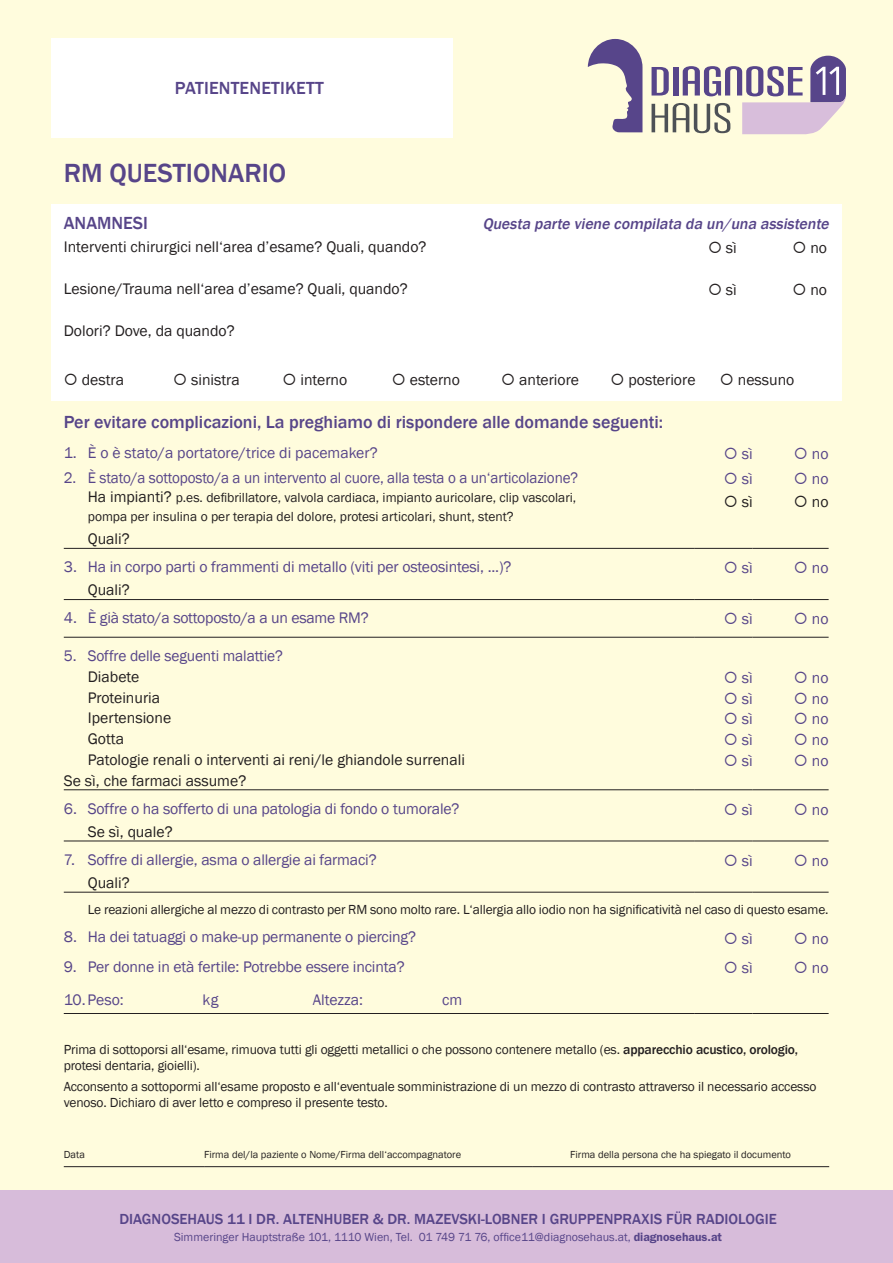
<style>
.page{position:relative;width:893px;height:1263px;background:#fffcdd}
.page>*{position:absolute;margin:0;border:0;box-sizing:border-box;transform-origin:0 0}
.t1{font:500 27px "Franklin Gothic";color:#574589}
.t2{font:500 18px "Franklin Gothic";color:#574589}
.t3{font:15.75px "Franklin Gothic";letter-spacing:-.01em;color:#574589}
.t4{font:15.75px "Franklin Gothic";color:#231f20}
.t5{font:15.75px "Franklin Gothic";letter-spacing:-.01em;color:#574589;scale:.96 1}
.t6{font:italic 500 15.75px "Franklin Gothic";color:#574589}
.t7{font:500 15px "Franklin Gothic";color:#574589}
.t8{font:13.5px/16.2px "Franklin Gothic";letter-spacing:-.01em;color:#231f20}
.t9{font:12px "Franklin Gothic";color:#574589}
.t10{font:10.5px "Franklin Gothic";color:#231f20}
.s1{font-size:15.75px}
.s2{font-weight:500}
.s3{font-family:"ITC Franklin Gothic Std";font-weight:600}
</style>
<div class="page">
<div style="left:0;top:1191px;width:893px;height:72px;background:#d7bcda"></div>
<svg style="left:588px;top:39px;width:54px;height:93px"></svg>
<svg style="left:652px;top:56px;width:194px;height:78px"></svg>
<div style="left:51px;top:204px;width:791px;height:197px;background:#fff"></div>
<hr style="left:64px;top:548px;width:631px;height:1px;background:#231f20">
<hr style="left:695px;top:548px;width:58px;height:1px;background:#231f20">
<hr style="left:753px;top:548px;width:76px;height:1px;background:#231f20">
<hr style="left:695px;top:599px;width:58px;height:1px;background:#231f20">
<hr style="left:753px;top:599px;width:76px;height:1px;background:#231f20">
<hr style="left:64px;top:841px;width:631px;height:1px;background:#231f20">
<hr style="left:695px;top:841px;width:58px;height:1px;background:#231f20">
<hr style="left:753px;top:841px;width:76px;height:1px;background:#231f20">
<hr style="left:64px;top:1013px;width:631px;height:1px;background:#231f20">
<hr style="left:695px;top:1013px;width:58px;height:1px;background:#231f20">
<hr style="left:753px;top:1013px;width:76px;height:1px;background:#231f20">
<hr style="left:64px;top:892px;width:631px;height:1px;background:#231f20">
<hr style="left:695px;top:892px;width:58px;height:1px;background:#231f20">
<hr style="left:753px;top:892px;width:76px;height:1px;background:#231f20">
<hr style="left:64px;top:599px;width:631px;height:1px;background:#231f20">
<hr style="left:64px;top:637px;width:631px;height:1px;background:#231f20">
<hr style="left:695px;top:637px;width:58px;height:1px;background:#231f20">
<hr style="left:753px;top:637px;width:76px;height:1px;background:#231f20">
<hr style="left:64px;top:789px;width:631px;height:1px;background:#231f20">
<hr style="left:695px;top:789px;width:58px;height:1px;background:#231f20">
<hr style="left:753px;top:789px;width:76px;height:1px;background:#231f20">
<div style="left:51px;top:38px;width:402px;height:100px;background:#fff"></div>
<hr style="left:64px;top:1166px;width:140px;height:1px;background:#231f20">
<hr style="left:204px;top:1166px;width:328px;height:1px;background:#231f20">
<hr style="left:532px;top:1166px;width:297px;height:1px;background:#231f20">
<h2 class="t2" style="left:175px;top:76px;width:150px">PATIENTENETIKETT</h2>
<h1 class="t1" style="left:64px;top:156px;width:224px">RM QUESTIONARIO</h1>
<h2 class="t2" style="left:64px;top:212px;width:86px">ANAMNESI</h2>
<p class="t6" style="left:483px;top:214px;width:351px">Questa parte viene compilata da un/una assistente</p>
<p class="t4" style="left:64px;top:237px;width:364px">Interventi chirurgici nell‘area d’esame? Quali, quando?</p>
<p class="t4" style="left:708px;top:238px;width:30px">○ sì</p>
<p class="t4" style="left:792px;top:238px;width:36px">○ no</p>
<p class="t4" style="left:64px;top:279px;width:345px">Lesione/Trauma nell‘area d’esame? Quali, quando?</p>
<p class="t4" style="left:708px;top:280px;width:30px">○ sì</p>
<p class="t4" style="left:792px;top:280px;width:36px">○ no</p>
<p class="t4" style="left:64px;top:321px;width:172px">Dolori? Dove, da quando?</p>
<p class="t4" style="left:64px;top:370px;width:62px">○ destra</p>
<p class="t4" style="left:173px;top:370px;width:68px">○ sinistra</p>
<p class="t4" style="left:282px;top:370px;width:66px">○ interno</p>
<p class="t4" style="left:392px;top:370px;width:70px">○ esterno</p>
<p class="t4" style="left:501px;top:370px;width:80px">○ anteriore</p>
<p class="t4" style="left:610px;top:370px;width:87px">○ posteriore</p>
<p class="t4" style="left:720px;top:370px;width:76px">○ nessuno</p>
<h2 class="t2" style="left:64px;top:411px;width:601px">Per evitare complicazioni, La preghiamo di rispondere alle domande seguenti:</h2>
<p class="t3" style="left:64px;top:443px;width:315px">1. È o è stato/a portatore/trice di pacemaker?</p>
<p class="t3" style="left:724px;top:444px;width:30px">○ sì</p>
<p class="t3" style="left:794px;top:444px;width:36px">○ no</p>
<p class="t5" style="left:64px;top:468px;width:537px">2. È stato/a sottoposto/a a un intervento al cuore, alla testa o a un‘articolazione?</p>
<p class="t8" style="left:88px;top:488px;width:490px;line-height:18.9px"><span class="s1">Ha impianti?</span> p.es. defibrillatore, valvola cardiaca, impianto auricolare, clip vascolari, pompa per insulina o per terapia del dolore, protesi articolari, shunt, stent?</p>
<p class="t4" style="left:88px;top:529px;width:43px">Quali?</p>
<p class="t3" style="left:724px;top:469px;width:30px">○ sì</p>
<p class="t4" style="left:724px;top:492px;width:30px">○ sì</p>
<p class="t3" style="left:794px;top:469px;width:36px">○ no</p>
<p class="t4" style="left:794px;top:492px;width:36px">○ no</p>
<p class="t3" style="left:64px;top:557px;width:449px">3. Ha in corpo parti o frammenti di metallo (viti per osteosintesi, ...)?</p>
<p class="t4" style="left:88px;top:580px;width:43px">Quali?</p>
<p class="t3" style="left:724px;top:558px;width:30px">○ sì</p>
<p class="t3" style="left:794px;top:558px;width:36px">○ no</p>
<p class="t3" style="left:64px;top:608px;width:306px">4. È già stato/a sottoposto/a a un esame RM?</p>
<p class="t3" style="left:724px;top:609px;width:30px">○ sì</p>
<p class="t3" style="left:794px;top:609px;width:36px">○ no</p>
<p class="t3" style="left:64px;top:646px;width:221px">5. Soffre delle seguenti malattie?</p>
<p class="t4" style="left:88px;top:667px;width:53px">Diabete</p>
<p class="t4" style="left:88px;top:687px;width:74px">Proteinuria</p>
<p class="t4" style="left:88px;top:708px;width:85px">Ipertensione</p>
<p class="t4" style="left:88px;top:729px;width:38px">Gotta</p>
<p class="t4" style="left:88px;top:750px;width:379px">Patologie renali o interventi ai reni/le ghiandole surrenali</p>
<p class="t4" style="left:64px;top:770px;width:184px">Se sì, che farmaci assume?</p>
<p class="t3" style="left:724px;top:668px;width:30px">○ sì</p>
<p class="t3" style="left:724px;top:689px;width:30px">○ sì</p>
<p class="t3" style="left:724px;top:709px;width:30px">○ sì</p>
<p class="t3" style="left:724px;top:730px;width:30px">○ sì</p>
<p class="t3" style="left:724px;top:751px;width:30px">○ sì</p>
<p class="t3" style="left:794px;top:668px;width:36px">○ no</p>
<p class="t3" style="left:794px;top:689px;width:36px">○ no</p>
<p class="t3" style="left:794px;top:709px;width:36px">○ no</p>
<p class="t3" style="left:794px;top:730px;width:36px">○ no</p>
<p class="t3" style="left:794px;top:751px;width:36px">○ no</p>
<p class="t3" style="left:64px;top:799px;width:397px">6. Soffre o ha sofferto di una patologia di fondo o tumorale?</p>
<p class="t4" style="left:88px;top:822px;width:86px">Se sì, quale?</p>
<p class="t3" style="left:724px;top:800px;width:30px">○ sì</p>
<p class="t3" style="left:794px;top:800px;width:36px">○ no</p>
<p class="t3" style="left:64px;top:850px;width:314px">7. Soffre di allergie, asma o allergie ai farmaci?</p>
<p class="t4" style="left:88px;top:873px;width:43px">Quali?</p>
<p class="t3" style="left:724px;top:851px;width:30px">○ sì</p>
<p class="t3" style="left:794px;top:851px;width:36px">○ no</p>
<p class="t8" style="left:88px;top:902px;width:742px">Le reazioni allergiche al mezzo di contrasto per RM sono molto rare. L‘allergia allo iodio non ha significatività nel caso di questo esame.</p>
<p class="t3" style="left:64px;top:927px;width:354px">8. Ha dei tatuaggi o make-up permanente o piercing?</p>
<p class="t3" style="left:724px;top:928px;width:30px">○ sì</p>
<p class="t3" style="left:794px;top:928px;width:36px">○ no</p>
<p class="t3" style="left:64px;top:956px;width:342px">9. Per donne in età fertile: Potrebbe essere incinta?</p>
<p class="t3" style="left:724px;top:958px;width:30px">○ sì</p>
<p class="t3" style="left:794px;top:958px;width:36px">○ no</p>
<p class="t3" style="left:64px;top:990px;width:62px">10.Peso:</p>
<p class="t3" style="left:203px;top:990px;width:17px">kg</p>
<p class="t3" style="left:313px;top:990px;width:52px">Altezza:</p>
<p class="t3" style="left:442px;top:990px;width:22px">cm</p>
<p class="t8" style="left:64px;top:1042px;width:736px">Prima di sottoporsi all‘esame, rimuova tutti gli oggetti metallici o che possono contenere metallo (es. <span class="s2">apparecchio acustico, orologio, </span>protesi dentaria, gioielli).</p>
<p class="t8" style="left:64px;top:1078px;width:754px">Acconsento a sottopormi all‘esame proposto e all‘eventuale somministrazione di un mezzo di contrasto attraverso il necessario accesso venoso. Dichiaro di aver letto e compreso il presente testo.</p>
<p class="t10" style="left:64px;top:1148px;width:23px">Data</p>
<p class="t10" style="left:204px;top:1148px;width:259px">Firma del/la paziente o Nome/Firma dell‘accompagnatore</p>
<p class="t10" style="left:570px;top:1148px;width:222px">Firma della persona che ha spiegato il documento</p>
<p class="t7" style="left:119px;top:1210px;width:659px">DIAGNOSEHAUS 11 I DR. ALTENHUBER &amp; DR. MAZEVSKI-LOBNER I GRUPPENPRAXIS FÜR RADIOLOGIE</p>
<p class="t9" style="left:174px;top:1229px;width:550px">Simmeringer Hauptstraße 101, 1110 Wien, Tel. 01 749 71 76, office11@diagnosehaus.at, <span class="s3">diagnosehaus.at</span></p>
</div>
